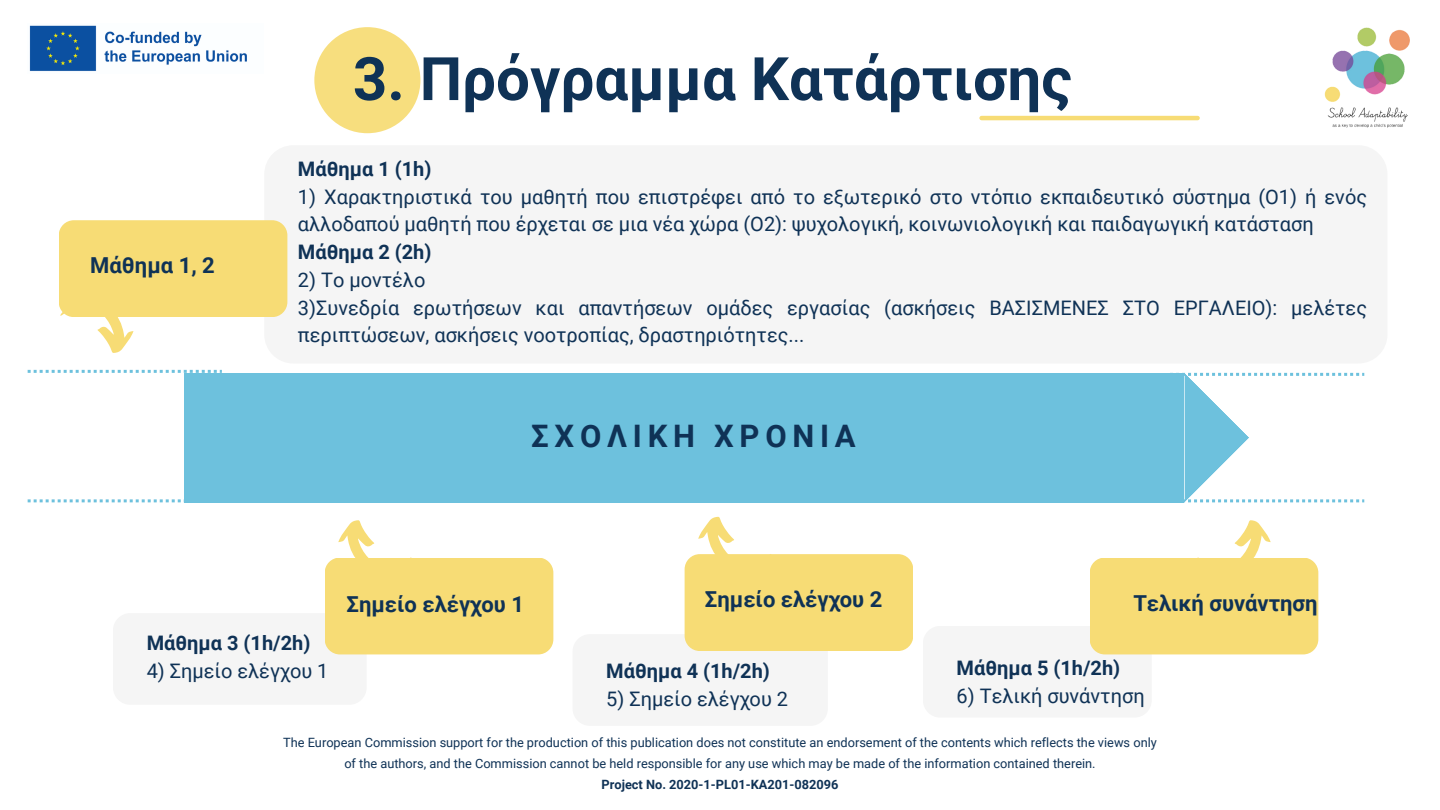
<style>
.page{position:relative;width:1440px;height:810px;background:#fff}
.page>*{position:absolute;margin:0;border:0;box-sizing:border-box;transform-origin:0 0}
.t1{font:700 60px "Roboto";color:#0f3256}
.t2{font:700 31px "Roboto";letter-spacing:.185em;color:#0f3256}
.t3{font:700 22px "Roboto";color:#0f3256}
.t4{font:20px/27.8px "Roboto";color:#0f3256}
.t5{font:700 20px "Roboto";color:#0f3256}
.t6{font:12.8px/21px "Roboto";color:#0f3256;text-align:center}
.t7{font:700 12.8px "Roboto";color:#0f3256}
</style>
<div class="page">
<div style="left:314px;top:27px;width:106px;height:106px;background:#f7de7e;border-radius:50%"></div>
<img style="left:29px;top:25px;width:218px;height:46px">
<img style="left:1324px;top:27px;width:86px;height:101px">
<hr style="left:982px;top:116px;width:216px;height:4px;background:#f7dc75">
<div style="left:264px;top:145px;width:1123px;height:219px;background:#f5f5f5;border-radius:29px"></div>
<div style="left:185px;top:373px;width:999px;height:130px;background:#6dc1dd"></div>
<div style="left:59px;top:220px;width:228px;height:97px;background:#f7dc75;border-radius:15px"></div>
<svg style="left:28px;top:370px;width:194px;height:3px"></svg>
<svg style="left:28px;top:499px;width:157px;height:3px"></svg>
<svg style="left:1184px;top:373px;width:180px;height:129px"></svg>
<svg style="left:60px;top:308px;width:74px;height:45px"></svg>
<div style="left:113px;top:613px;width:254px;height:92px;background:#f5f5f5;border-radius:17px"></div>
<div style="left:325px;top:558px;width:228px;height:96px;background:#f7dc75;border-radius:15px"></div>
<svg style="left:338px;top:520px;width:73px;height:38px"></svg>
<div style="left:573px;top:634px;width:255px;height:92px;background:#f5f5f5;border-radius:17px"></div>
<div style="left:685px;top:554px;width:228px;height:97px;background:#f7dc75;border-radius:15px"></div>
<svg style="left:698px;top:517px;width:72px;height:38px"></svg>
<div style="left:923px;top:626px;width:229px;height:92px;background:#f5f5f5;border-radius:17px"></div>
<div style="left:1090px;top:558px;width:228px;height:96px;background:#f7dc75;border-radius:15px"></div>
<svg style="left:1197px;top:520px;width:74px;height:38px"></svg>
<p class="t3" style="left:90px;top:252px;width:126px">Μάθημα 1, 2</p>
<p class="t1" style="left:353px;top:44px;width:721px">3. Πρόγραμμα Κατάρτισης</p>
<p class="t5" style="left:298px;top:157px;width:135px">Μάθημα 1 (1h)</p>
<p class="t4" style="left:298px;top:183px;width:1071px">1) Χαρακτηριστικά του μαθητή που επιστρέφει από το εξωτερικό στο ντόπιο εκπαιδευτικό σύστημα (Ο1) ή ενός αλλοδαπού μαθητή που έρχεται σε μια νέα χώρα (Ο2): ψυχολογική, κοινωνιολογική και παιδαγωγική κατάσταση</p>
<p class="t5" style="left:298px;top:241px;width:135px">Μάθημα 2 (2h)</p>
<p class="t4" style="left:298px;top:266px;width:129px">2) Το μοντέλο</p>
<p class="t4" style="left:298px;top:294px;width:1071px">3)Συνεδρία ερωτήσεων και απαντήσεων ομάδες εργασίας (ασκήσεις ΒΑΣΙΣΜΕΝΕΣ ΣΤΟ ΕΡΓΑΛΕΙΟ): μελέτες περιπτώσεων, ασκήσεις νοοτροπίας, δραστηριότητες...</p>
<p class="t2" style="left:531px;top:418px;width:326px">ΣΧΟΛΙΚΗ ΧΡΟΝΙΑ</p>
<p class="t3" style="left:347px;top:591px;width:179px">Σημείο ελέγχου 1</p>
<p class="t3" style="left:705px;top:586px;width:179px">Σημείο ελέγχου 2</p>
<p class="t3" style="left:1133px;top:591px;width:186px">Τελική συνάντηση</p>
<p class="t5" style="left:147px;top:632px;width:165px">Μάθημα 3 (1h/2h)</p>
<p class="t4" style="left:147px;top:657px;width:183px">4) Σημείο ελέγχου 1</p>
<p class="t5" style="left:606px;top:659px;width:165px">Μάθημα 4 (1h/2h)</p>
<p class="t4" style="left:606px;top:685px;width:183px">5) Σημείο ελέγχου 2</p>
<p class="t5" style="left:957px;top:656px;width:165px">Μάθημα 5 (1h/2h)</p>
<p class="t4" style="left:957px;top:682px;width:190px">6) Τελική συνάντηση</p>
<p class="t6" style="left:283px;top:732px;width:875px">The European Commission support for the production of this publication does not constitute an endorsement of the contents which reflects the views only of the authors, and the Commission cannot be held responsible for any use which may be made of the information contained therein.</p>
<p class="t7" style="left:602px;top:777px;width:238px">Project No. 2020-1-PL01-KA201-082096</p>
</div>
